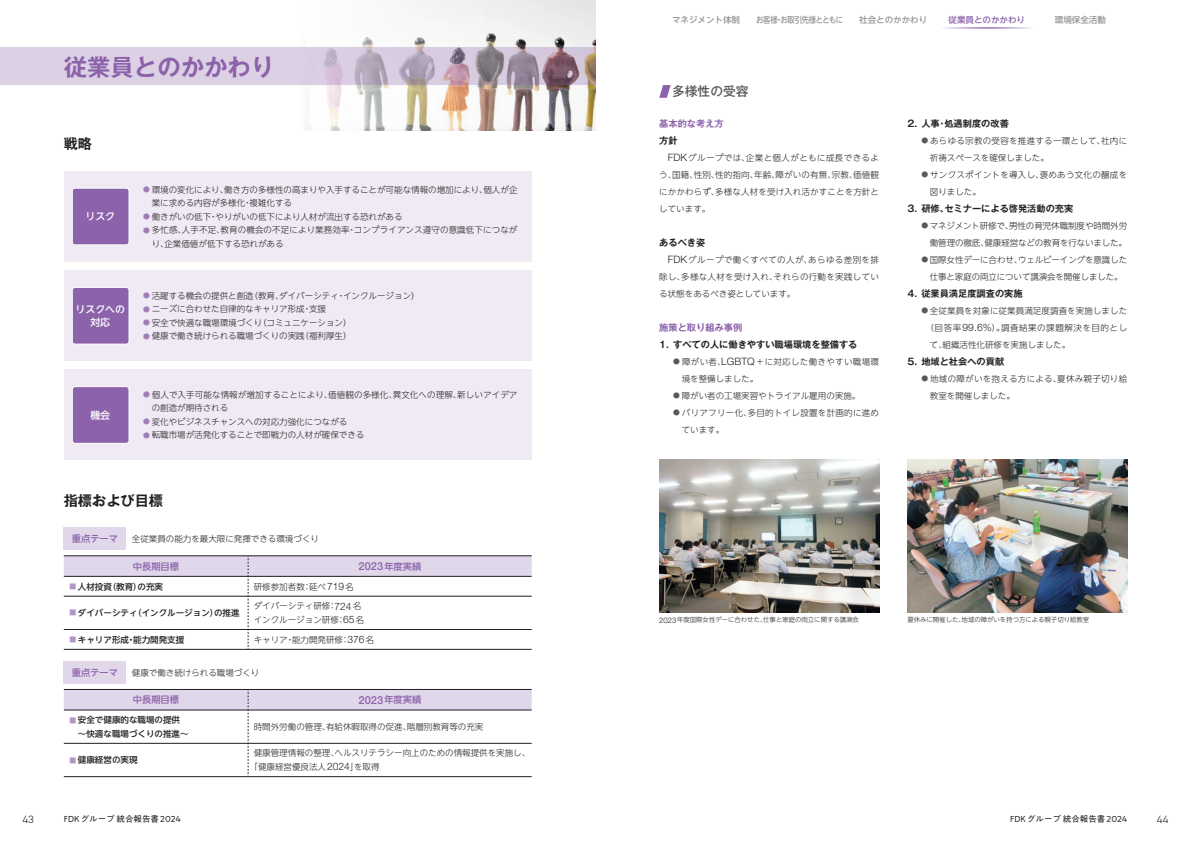
<style>
.page{position:relative;width:1191px;height:842px;background:#fff}
.page>*{position:absolute;margin:0;border:0;box-sizing:border-box;transform-origin:0 0}
.t1{font:700 23.4px "Gothic MB101 Pr 6 N De";color:#8c62aa}
.t2{font:700 14.2px "Gothic MB101 Pr 6 N De";color:#231f20}
.t3{font:500 12.8px "Gothic MB101 Pr 6 N";color:#57585a}
.t4{font:500 11.1px "Helvetica Neue LT Std";color:#8c62aa}
.t5{font:300 10.6px "DIN2014";color:#231f20;scale:1.1 1}
.t6{font:500 9.9px/13.5px "UD Shin Go NT Pr 6 N";color:#fff;text-align:center}
.t7{font:700 9.2px "Gothic MB101 Pr 6 N De";color:#231f20}
.t8{font:500 9.2px "UD Shin Go NT Pr 6 N";color:#8c62aa}
.t9{font:700 9.2px "Gothic MB101 Pr 6 N De";color:#8c62aa}
.t10{font:300 8.5px/17px "UD Shin Go NT Pr 6 N";color:#231f20}
.t11{font:300 8.5px/17px "UD Shin Go NT Pr 6 N";letter-spacing:.03em;color:#231f20}
.t12{font:500 8.5px/13.5px "UD Shin Go NT Pr 6 N";color:#231f20}
.t13{font:300 8.5px/17px "UD Shin Go NT Pr 6 N";letter-spacing:.035em;color:#231f20}
.t14{font:8.5px "PA1 Gothic Std N";color:#231f20}
.t15{font:300 8.5px "UD Shin Go NT Pr 6 N";letter-spacing:.065em;color:#231f20}
.t16{font:500 8.5px "UD Shin Go NT Pr 6 N";color:#939598}
.t17{font:500 8.5px "UD Shin Go NT Pr 6 N";letter-spacing:-.025em;color:#939598;scale:.85 1}
.t18{font:500 8.5px "UD Shin Go NT Pr 6 N";color:#8c62aa}
.t19{font:300 6.4px "UD Shin Go NT Pr 6 N";color:#231f20}
.s1{font-size:6.8px;color:#9d7cb7}
.s2{font-family:"UD Shin Go NT Pr 6 N";font-size:9.2px}
.s3{font-size:6.8px;color:#b096c7}
.s4{font-family:"Helvetica Neue LT Std";font-size:10.2px}
.s5{font-size:6.8px;color:#57585a}
.s6{font-family:"Helvetica Neue LT Std";font-size:7.7px}
</style>
<div class="page">
<img style="left:307px;top:0;width:288px;height:130px">
<svg style="left:0;top:47px;width:595px;height:38px;background:#cabcd0"></svg>
<svg style="left:659px;top:85px;width:11px;height:13px"></svg>
<div style="left:64px;top:171px;width:467px;height:91px;background:#efeaf4"></div>
<div style="left:72px;top:188px;width:57px;height:57px;background:#8c62aa;border-radius:3px"></div>
<div style="left:72px;top:188px;width:57px;height:57px;border:1px solid #fff;border-radius:3px"></div>
<div style="left:64px;top:270px;width:467px;height:91px;background:#efeaf4"></div>
<div style="left:72px;top:287px;width:57px;height:57px;background:#8c62aa;border-radius:3px"></div>
<div style="left:72px;top:287px;width:57px;height:58px;border:1px solid #fff;border-radius:3px"></div>
<div style="left:64px;top:370px;width:467px;height:90px;background:#efeaf4"></div>
<div style="left:72px;top:387px;width:57px;height:56px;background:#8c62aa;border-radius:3px"></div>
<div style="left:72px;top:386px;width:57px;height:58px;border:1px solid #fff;border-radius:3px"></div>
<svg style="left:64px;top:557px;width:467px;height:92px"></svg>
<hr style="left:64px;top:576px;width:184px;height:1px;background:#231f20">
<hr style="left:248px;top:576px;width:283px;height:1px;background:#231f20">
<hr style="left:64px;top:556px;width:184px;height:1px;background:#231f20">
<hr style="left:248px;top:556px;width:283px;height:1px;background:#231f20">
<hr style="left:64px;top:596px;width:184px;height:1px;background:#231f20">
<hr style="left:248px;top:596px;width:283px;height:1px;background:#231f20">
<hr style="left:64px;top:629px;width:184px;height:1px;background:#231f20">
<hr style="left:248px;top:629px;width:283px;height:1px;background:#231f20">
<hr style="left:64px;top:649px;width:184px;height:1px;background:#231f20">
<hr style="left:248px;top:649px;width:283px;height:1px;background:#231f20">
<img style="left:659px;top:459px;width:220px;height:153px">
<img style="left:907px;top:459px;width:220px;height:153px">
<div style="left:64px;top:527px;width:62px;height:23px;background:#e0d7ea"></div>
<div style="left:64px;top:661px;width:62px;height:23px;background:#e0d7ea"></div>
<svg style="left:64px;top:690px;width:467px;height:86px"></svg>
<hr style="left:64px;top:710px;width:184px;height:1px;background:#231f20">
<hr style="left:248px;top:710px;width:283px;height:1px;background:#231f20">
<hr style="left:64px;top:689px;width:184px;height:1px;background:#231f20">
<hr style="left:248px;top:689px;width:283px;height:1px;background:#231f20">
<hr style="left:64px;top:743px;width:184px;height:1px;background:#231f20">
<hr style="left:248px;top:743px;width:283px;height:1px;background:#231f20">
<hr style="left:64px;top:776px;width:184px;height:1px;background:#231f20">
<hr style="left:248px;top:776px;width:283px;height:1px;background:#231f20">
<h1 class="t1" style="left:64px;top:48px;width:212px">従業員とのかかわり</h1>
<h2 class="t2" style="left:64px;top:131px;width:30px">戦略</h2>
<p class="t6" style="left:85px;top:209px;width:31px">リスク</p>
<p class="t6" style="left:75px;top:302px;width:51px">リスクへの対応</p>
<p class="t10" style="left:152px;top:183px;width:367px;line-height:13.5px;text-indent:-9px"><span class="s1">●</span> 環境の変化により、働き方の多様性の高まりや入手することが可能な情報の増加により、個人が企業に求める内容が多様化・複雑化する</p>
<p class="t10" style="left:143px;top:208px;width:261px"><span class="s1">●</span> 働きがいの低下・やりがいの低下により人材が流出する恐れがある</p>
<p class="t10" style="left:152px;top:223px;width:367px;line-height:13.5px;text-indent:-9px"><span class="s1">●</span> 多忙感、人手不足、教育の機会の不足により業務効率・コンプライアンス遵守の意識低下につながり、企業価値が低下する恐れがある</p>
<p class="t10" style="left:143px;top:287px;width:278px"><span class="s1">●</span> 活躍する機会の提供と創造（教育、ダイバーシティ・インクルージョン）</p>
<p class="t10" style="left:143px;top:300px;width:184px"><span class="s1">●</span> ニーズに合わせた自律的なキャリア形成・支援</p>
<p class="t10" style="left:143px;top:314px;width:210px"><span class="s1">●</span> 安全で快適な職場環境づくり（コミュニケーション）</p>
<p class="t10" style="left:143px;top:327px;width:210px"><span class="s1">●</span> 健康で働き続けられる職場づくりの実践（福利厚生）</p>
<p class="t6" style="left:90px;top:408px;width:21px">機会</p>
<p class="t10" style="left:152px;top:388px;width:367px;line-height:13.5px;text-indent:-9px"><span class="s1">●</span> 個人で入手可能な情報が増加することにより、価値観の多様化、異文化への理解、新しいアイデアの創造が期待される</p>
<p class="t10" style="left:143px;top:413px;width:206px"><span class="s1">●</span> 変化やビジネスチャンスへの対応力強化につながる</p>
<p class="t10" style="left:143px;top:426px;width:223px"><span class="s1">●</span> 転職市場が活発化することで即戦力の人材が確保できる</p>
<h2 class="t2" style="left:64px;top:489px;width:101px">指標および目標</h2>
<p class="t8" style="left:72px;top:531px;width:48px">重点テーマ</p>
<p class="t10" style="left:132px;top:530px;width:189px">全従業員の能力を最大限に発揮できる環境づくり</p>
<p class="t8" style="left:133px;top:559px;width:48px">中長期目標</p>
<h3 class="t4" style="left:358px;top:559px;width:64px">2023<span class="s2">年度実績</span></h3>
<p class="t12" style="left:69px;top:579px;width:95px"><span class="s3">■</span> 人材投資（教育）の充実</p>
<p class="t10" style="left:254px;top:577px;width:101px">研修参加者数：延べ<span class="s4">719</span>名</p>
<p class="t12" style="left:69px;top:606px;width:172px"><span class="s3">■</span> ダイバーシティ（インクルージョン）の推進</p>
<p class="t10" style="left:254px;top:599px;width:112px;line-height:13.5px">ダイバーシティ研修：<span class="s4">724</span>名インクルージョン研修：<span class="s4">65</span>名</p>
<p class="t12" style="left:69px;top:632px;width:116px"><span class="s3">■</span> キャリア形成・能力開発支援</p>
<p class="t10" style="left:254px;top:631px;width:122px">キャリア・能力開発研修：<span class="s4">376</span>名</p>
<p class="t8" style="left:72px;top:665px;width:48px">重点テーマ</p>
<p class="t10" style="left:132px;top:663px;width:129px">健康で働き続けられる職場づくり</p>
<p class="t8" style="left:133px;top:692px;width:48px">中長期目標</p>
<h3 class="t4" style="left:358px;top:693px;width:64px">2023<span class="s2">年度実績</span></h3>
<p class="t12" style="left:78px;top:713px;width:112px;text-indent:-9px"><span class="s3">■</span> 安全で健康的な職場の提供～快適な職場づくりの推進～</p>
<p class="t10" style="left:254px;top:718px;width:231px">時間外労働の管理、有給休暇取得の促進、階層別教育等の充実</p>
<p class="t12" style="left:69px;top:753px;width:70px"><span class="s3">■</span> 健康経営の実現</p>
<p class="t10" style="left:249px;top:746px;width:282px;line-height:13.5px;text-indent:4px">健康管理情報の整理、ヘルスリテラシー向上のための情報提供を実施し、「健康経営優良法人<span class="s4">2024</span>」を取得</p>
<p class="t16" style="left:672px;top:13px;width:70px">マネジメント体制</p>
<p class="t17" style="left:756px;top:13px;width:104px">お客様・お取引先様とともに</p>
<p class="t16" style="left:859px;top:13px;width:70px">社会とのかかわり</p>
<p class="t18" style="left:948px;top:13px;width:78px">従業員とのかかわり</p>
<p class="t16" style="left:1054px;top:13px;width:53px">環境保全活動</p>
<h3 class="t3" style="left:672px;top:81px;width:78px">多様性の受容</h3>
<p class="t9" style="left:659px;top:116px;width:66px">基本的な考え方</p>
<p class="t7" style="left:659px;top:133px;width:20px">方針</p>
<p class="t10" style="left:659px;top:149px;width:221px;text-align:justify;text-indent:9px"><span class="s4">FDK</span>グループでは、企業と個人がともに成長できるよう、国籍、性別、性的指向、年齢、障がいの有無、宗教、価値観にかかわらず、多様な人材を受け入れ活かすことを方針としています。</p>
<p class="t7" style="left:659px;top:235px;width:48px">あるべき姿</p>
<p class="t10" style="left:659px;top:251px;width:221px;text-align:justify;text-indent:9px"><span class="s4">FDK</span>グループで働くすべての人が、あらゆる差別を排除し、多様な人材を受け入れ、それらの行動を実践している状態をあるべき姿としています。</p>
<p class="t9" style="left:659px;top:320px;width:84px">施策と取り組み事例</p>
<p class="t7" style="left:659px;top:337px;width:200px">1．すべての人に働きやすい職場環境を整備する</p>
<p class="t13" style="left:681px;top:353px;width:199px;text-indent:-9px"><span class="s5">●</span> 障がい者、<span class="s4">LGBTQ</span>＋に対応した働きやすい職場環境を整備しました。</p>
<p class="t10" style="left:673px;top:387px;width:189px"><span class="s5">●</span> 障がい者の工場実習やトライアル雇用の実施。</p>
<p class="t11" style="left:681px;top:404px;width:199px;text-indent:-9px"><span class="s5">●</span> バリアフリー化、多目的トイレ設置を計画的に進めています。</p>
<p class="t7" style="left:907px;top:116px;width:103px">2．人事・処遇制度の改善</p>
<p class="t11" style="left:929px;top:132px;width:199px;text-indent:-9px"><span class="s5">●</span> あらゆる宗教の受容を推進する一環として、社内に祈祷スペースを確保しました。</p>
<p class="t11" style="left:929px;top:166px;width:199px;text-indent:-9px"><span class="s5">●</span> サンクスポイントを導入し、褒めあう文化の醸成を図りました。</p>
<p class="t7" style="left:907px;top:201px;width:167px">3．研修、セミナーによる啓発活動の充実</p>
<p class="t10" style="left:921px;top:217px;width:207px;text-align:right"><span class="s5">●</span> マネジメント研修で、男性の育児休職制度や時間外労働管理の徹底、健康経営などの教育を行ないました。</p>
<p class="t10" style="left:921px;top:251px;width:207px;text-align:center"><span class="s5">●</span> 国際女性デーに合わせ、ウェルビーイングを意識した仕事と家庭の両立について講演会を開催しました。</p>
<p class="t7" style="left:907px;top:286px;width:117px">4．従業員満足度調査の実施</p>
<p class="t10" style="left:921px;top:302px;width:207px"><span class="s5">●</span> 全従業員を対象に従業員満足度調査を実施しました</p>
<p class="t15" style="left:925px;top:321px;width:203px">（回答率<span class="s4">99.6%</span>）。調査結果の課題解決を目的とし</p>
<p class="t10" style="left:929px;top:336px;width:142px">て、組織活性化研修を実施しました。</p>
<p class="t7" style="left:907px;top:354px;width:98px">5．地域と社会への貢献</p>
<p class="t11" style="left:929px;top:370px;width:199px;text-indent:-9px"><span class="s5">●</span> 地域の障がいを抱える方による、夏休み親子切り絵教室を開催しました。</p>
<p class="t19" style="left:659px;top:615px;width:201px"><span class="s6">2023</span>年度国際女性デーに合わせた、仕事と家庭の両立に関する講演会</p>
<p class="t19" style="left:907px;top:615px;width:183px">夏休みに開催した、地域の障がいを持つ方による親子切り絵教室</p>
<p class="t5" style="left:23px;top:812px;width:12px">43</p>
<p class="t14" style="left:64px;top:814px;width:118px">FDK グループ 統合報告書 2024</p>
<p class="t14" style="left:1010px;top:814px;width:118px">FDK グループ 統合報告書 2024</p>
<p class="t5" style="left:1157px;top:812px;width:12px">44</p>
</div>
